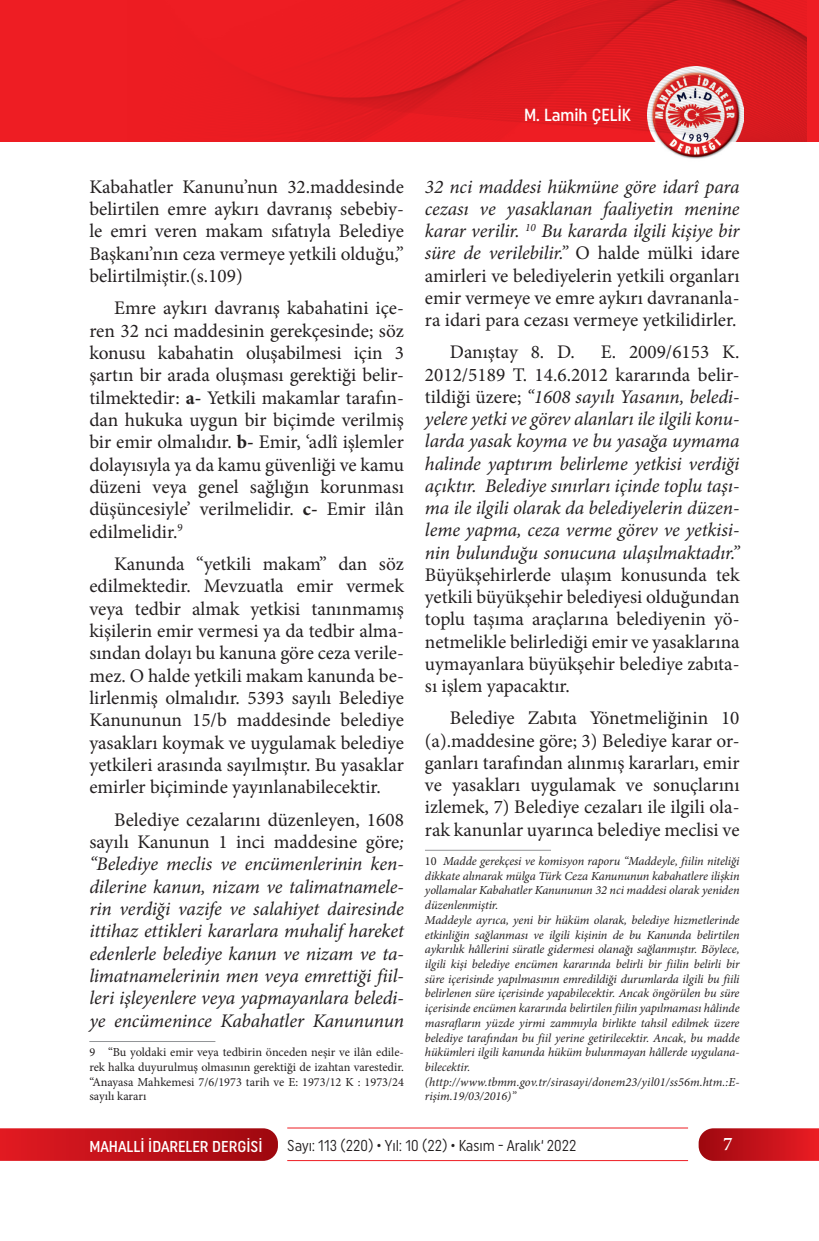
<style>
.page{position:relative;width:819px;height:1241px;background:#fff}
.page>*{position:absolute;margin:0;border:0;box-sizing:border-box;transform-origin:0 0}
.t1{font:19.25px/22.4px "Minion Pro";color:#231f20;text-align:justify}
.t2{font:italic 19.25px/22.4px "Minion Pro";letter-spacing:-.01em;color:#231f20;text-align:justify}
.t3{font:600 19.25px "Minion Pro";color:#fff}
.t4{font:500 17.5px "Uniform Condensed";color:#fff}
.t5{font:15.75px "Uniform Condensed";color:#231f20;scale:.95 1}
.t6{font:500 15.75px "Uniform Condensed";color:#fff}
.t7{font:italic 12.25px/14.7px "Minion Pro";letter-spacing:-.005em;color:#231f20}
.t8{font:12.25px/14.7px "Minion Pro";color:#231f20;text-align:justify}
.s1{font-weight:700}
.s2{font-style:normal}
.s3{font-style:italic}
</style>
<div class="page">
<svg style="left:0;top:1128px;width:278px;height:32px;background:#c1151c"></svg>
<svg style="left:698px;top:1128px;width:121px;height:32px;background:#c61a22"></svg>
<hr style="left:287px;top:1127px;width:401px;height:1px;background:#ee1d23">
<hr style="left:287px;top:1159px;width:401px;height:1px;background:#ee1d23">
<div style="left:0;top:0;width:819px;height:141px;background:#ee1d23"></div>
<img style="left:647px;top:141px;width:96px;height:18px">
<img style="left:256px;top:0;width:550px;height:141px">
<hr style="left:89px;top:1040px;width:126px;height:1px;background:#939598">
<hr style="left:425px;top:849px;width:126px;height:1px;background:#939598">
<p class="t4" style="left:524px;top:105px;width:108px">M. Lamih ÇELİK</p>
<p class="t1" style="left:89px;top:175px;width:316px">Kabahatler Kanunu’nun 32.maddesinde belirtilen emre aykırı davranış sebebiy&shy;le emri veren makam sıfatıyla Belediye Başkanı’nın ceza vermeye yetkili olduğu,” belirtilmiştir.(s.109)</p>
<p class="t1" style="left:89px;top:297px;width:316px;text-indent:25px">Emre aykırı davranış kabahatini içe&shy;ren 32 nci maddesinin gerekçesinde; söz konusu kabahatin oluşabilmesi için 3 şartın bir arada oluşması gerektiği belir&shy;tilmektedir: <span class="s1">a-</span> Yetkili makamlar tarafın&shy;dan hukuka uygun bir biçimde verilmiş bir emir olmalıdır. <span class="s1">b-</span> Emir, ‘adlî işlemler dolayısıyla ya da kamu güvenliği ve kamu düzeni veya genel sağlığın korunması düşüncesiyle’ verilmelidir. <span class="s1">c-</span> Emir ilân edilmelidir.<sup>9</sup></p>
<p class="t1" style="left:89px;top:552px;width:316px;text-indent:25px">Kanunda “yetkili makam” dan söz edilmektedir. Mevzuatla emir vermek veya tedbir almak yetkisi tanınmamış kişilerin emir vermesi ya da tedbir alma&shy;sından dolayı bu kanuna göre ceza verile&shy;mez. O halde yetkili makam kanunda be&shy;lirlenmiş olmalıdır. 5393 sayılı Belediye Kanununun 15/b maddesinde belediye yasakları koymak ve uygulamak belediye yetkileri arasında sayılmıştır. Bu yasaklar emirler biçiminde yayınlanabilecektir.</p>
<p class="t2" style="left:89px;top:808px;width:316px;text-indent:25px"><span class="s2">Belediye cezalarını düzenleyen, 1608 sayılı Kanunun 1 inci maddesine göre</span>; “Belediye meclis ve encümenlerinin ken&shy;dilerine kanun, nizam ve talimatnamele&shy;rin verdiği vazife ve salahiyet dairesinde ittihaz ettikleri kararlara muhalif hareket edenlerle belediye kanun ve nizam ve ta&shy;limatnamelerinin men veya emrettiği fiil&shy;leri işleyenlere veya yapmayanlara beledi&shy;ye encümenince Kabahatler Kanununun</p>
<p class="t8" style="left:89px;top:1044px;width:316px">9 “Bu yoldaki emir veya tedbirin önceden neşir ve ilân edile&shy;rek halka duyurulmuş olmasının gerektiği de izahtan varestedir. “Anayasa Mahkemesi 7/6/1973 tarih ve E: 1973/12 K : 1973/24 sayılı kararı</p>
<p class="t1" style="left:425px;top:175px;width:316px"><span class="s3">32 nci maddesi hükmüne göre idarî para cezası ve yasaklanan faaliyetin menine karar verilir.</span> <sup>10</sup> <span class="s3">Bu kararda ilgili kişiye bir süre de verilebilir.”</span> O halde mülki idare amirleri ve belediyelerin yetkili organları emir vermeye ve emre aykırı davrananla&shy;ra idari para cezası vermeye yetkilidirler.</p>
<p class="t1" style="left:450px;top:341px;width:127px">Danıştay 8. D.</p>
<p class="t2" style="left:425px;top:341px;width:316px;text-indent:176px"><span class="s2">E. 2009/6153 K.<br>2012/5189 T. 14.6.2012 kararında belir&shy;tildiği üzere;</span> “1608 sayılı Yasanın, beledi&shy;yelere yetki ve görev alanları ile ilgili konu&shy;larda yasak koyma ve bu yasağa uymama halinde yaptırım belirleme yetkisi verdiği açıktır. Belediye sınırları içinde toplu taşı&shy;ma ile ilgili olarak da belediyelerin düzen&shy;leme yapma, ceza verme görev ve yetkisi&shy;nin bulunduğu sonucuna ulaşılmaktadır.”</p>
<p class="t1" style="left:425px;top:563px;width:316px">Büyükşehirlerde ulaşım konusunda tek yetkili büyükşehir belediyesi olduğundan toplu taşıma araçlarına belediyenin yö&shy;netmelikle belirlediği emir ve yasaklarına uymayanlara büyükşehir belediye zabıta&shy;sı işlem yapacaktır.</p>
<p class="t1" style="left:425px;top:707px;width:316px;text-indent:25px">Belediye Zabıta Yönetmeliğinin 10 (a).maddesine göre; 3) Belediye karar or&shy;ganları tarafından alınmış kararları, emir ve yasakları uygulamak ve sonuçlarını izlemek, 7) Belediye cezaları ile ilgili ola&shy;rak kanunlar uyarınca belediye meclisi ve</p>
<p class="t7" style="left:425px;top:853px;width:316px"><span class="s2">10</span> Madde gerekçesi ve komisyon raporu “Maddeyle, fiilin niteliği dikkate alınarak mülga Türk Ceza Kanununun kabahatlere ilişkin yollamalar Kabahatler Kanununun 32 nci maddesi olarak yeniden düzenlenmiştir.<br>Maddeyle ayrıca, yeni bir hüküm olarak, belediye hizmetlerinde etkinliğin sağlanması ve ilgili kişinin de bu Kanunda belirtilen aykırılık hâllerini süratle gidermesi olanağı sağlanmıştır. Böylece, ilgili kişi belediye encümen kararında belirli bir fiilin belirli bir süre içerisinde yapılmasının emredildiği durumlarda ilgili bu fiili belirlenen süre içerisinde yapabilecektir. Ancak öngörülen bu süre içerisinde encümen kararında belirtilen fiilin yapılmaması hâlinde masrafların yüzde yirmi zammıyla birlikte tahsil edilmek üzere belediye tarafından bu fiil yerine getirilecektir. Ancak, bu madde hükümleri ilgili kanunda hüküm bulunmayan hâllerde uygulana&shy;bilecektir. (http://www.tbmm.gov.tr/sirasayi/donem23/yil01/ss56m.htm.:E&shy;rişim.19/03/2016)”</p>
<p class="t6" style="left:89px;top:1136px;width:175px">MAHALLİ İDARELER DERGİSİ</p>
<p class="t5" style="left:287px;top:1136px;width:306px">Sayı: 113 (220) • Yıl: 10 (22) • Kasım - Aralık‘ 2022</p>
<p class="t3" style="left:723px;top:1130px;width:11px">7</p>
</div>
